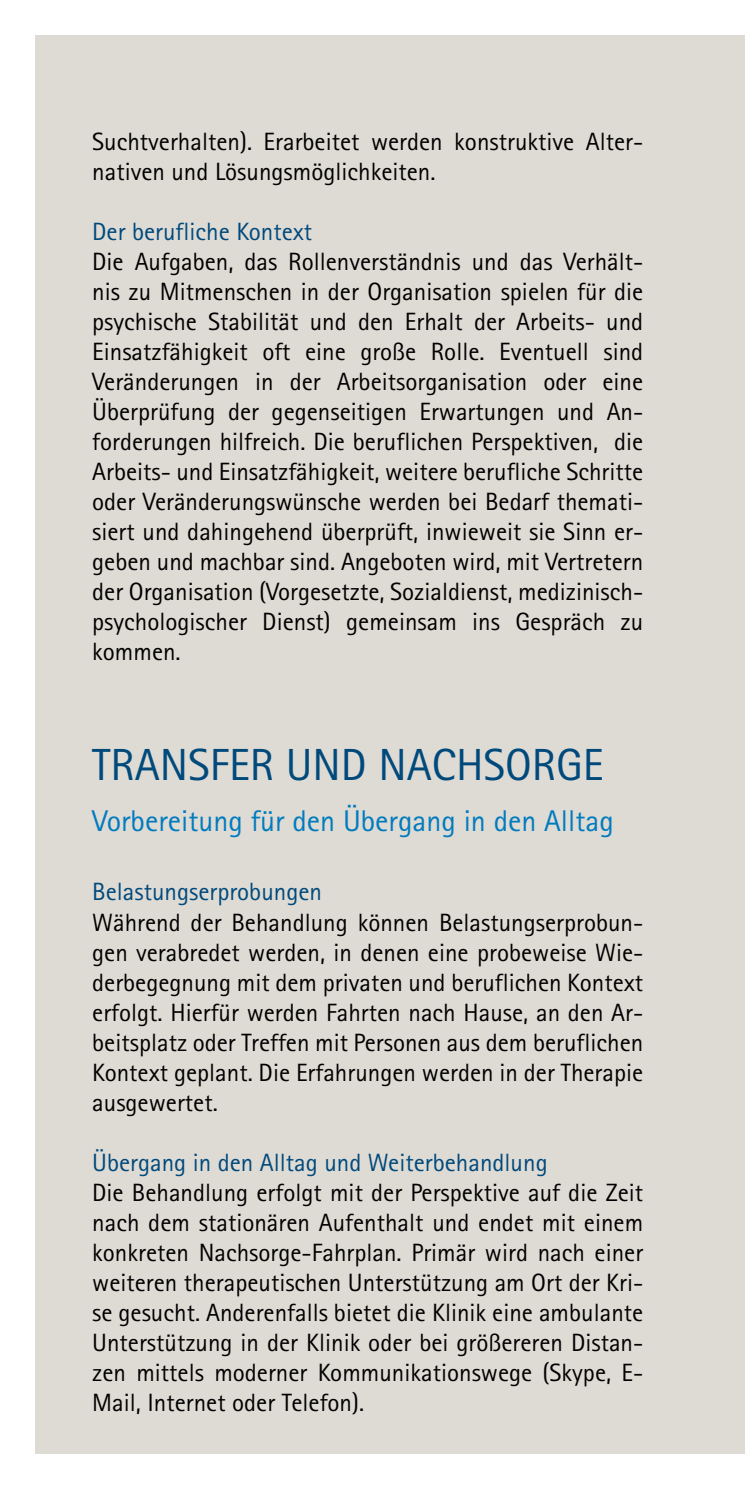
<style>
.page{position:relative;width:745px;height:1489px;background:#fff}
.page>*{position:absolute;margin:0;border:0;box-sizing:border-box;transform-origin:0 0}
.t1{font:45px "Rotis Sans Serif";color:#00497b}
.t2{font:30px "Rotis Sans Serif";color:#007bbe}
.t3{font:25px/30px "Rotis Sans Serif";color:#000;text-align:justify}
.t4{font:25px "Rotis Sans Serif";color:#00497b}
</style>
<div class="page">
<div style="left:35px;top:35px;width:709px;height:1418px;background:#dedad4"></div>
<p class="t3" style="left:92px;top:126px;width:552px">Suchtverhalten). Erarbeitet werden konstruktive Alter&shy;nativen und Lösungsmöglichkeiten.</p>
<p class="t4" style="left:92px;top:217px;width:221px">Der berufliche Kontext</p>
<p class="t3" style="left:92px;top:246px;width:552px">Die Aufgaben, das Rollenverständnis und das Verhält&shy;nis zu Mitmenschen in der Organisation spielen für die psychische Stabilität und den Erhalt der Arbeits- und Einsatzfähigkeit oft eine große Rolle. Eventuell sind Veränderungen in der Arbeitsorganisation oder eine Überprüfung der gegenseitigen Erwartungen und An&shy;forderungen hilfreich. Die beruflichen Perspektiven, die Arbeits- und Einsatzfähigkeit, weitere berufliche Schritte oder Veränderungswünsche werden bei Bedarf themati&shy;siert und dahingehend überprüft, inwieweit sie Sinn er&shy;geben und machbar sind. Angeboten wird, mit Vertretern der Organisation (Vorgesetzte, Sozialdienst, medizinisch&shy;psychologischer Dienst) gemeinsam ins Gespräch zu kommen.</p>
<h1 class="t1" style="left:92px;top:738px;width:512px">TRANSFER UND NACHSORGE</h1>
<p class="t2" style="left:92px;top:802px;width:522px">Vorbereitung für den Übergang in den Alltag</p>
<p class="t4" style="left:92px;top:877px;width:231px">Belastungserprobungen</p>
<p class="t3" style="left:92px;top:906px;width:552px">Während der Behandlung können Belastungserprobun&shy;gen verabredet werden, in denen eine probeweise Wie&shy;derbegegnung mit dem privaten und beruflichen Kontext erfolgt. Hierfür werden Fahrten nach Hause, an den Ar&shy;beitsplatz oder Treffen mit Personen aus dem beruflichen Kontext geplant. Die Erfahrungen werden in der Therapie ausgewertet.</p>
<p class="t4" style="left:92px;top:1147px;width:456px">Übergang in den Alltag und Weiterbehandlung</p>
<p class="t3" style="left:92px;top:1176px;width:552px">Die Behandlung erfolgt mit der Perspektive auf die Zeit nach dem stationären Aufenthalt und endet mit einem konkreten Nachsorge-Fahrplan. Primär wird nach einer weiteren therapeutischen Unterstützung am Ort der Kri&shy;se gesucht. Anderenfalls bietet die Klinik eine ambulante Unterstützung in der Klinik oder bei größereren Distan&shy;zen mittels moderner Kommunikationswege (Skype, E-Mail, Internet oder Telefon).</p>
</div>
